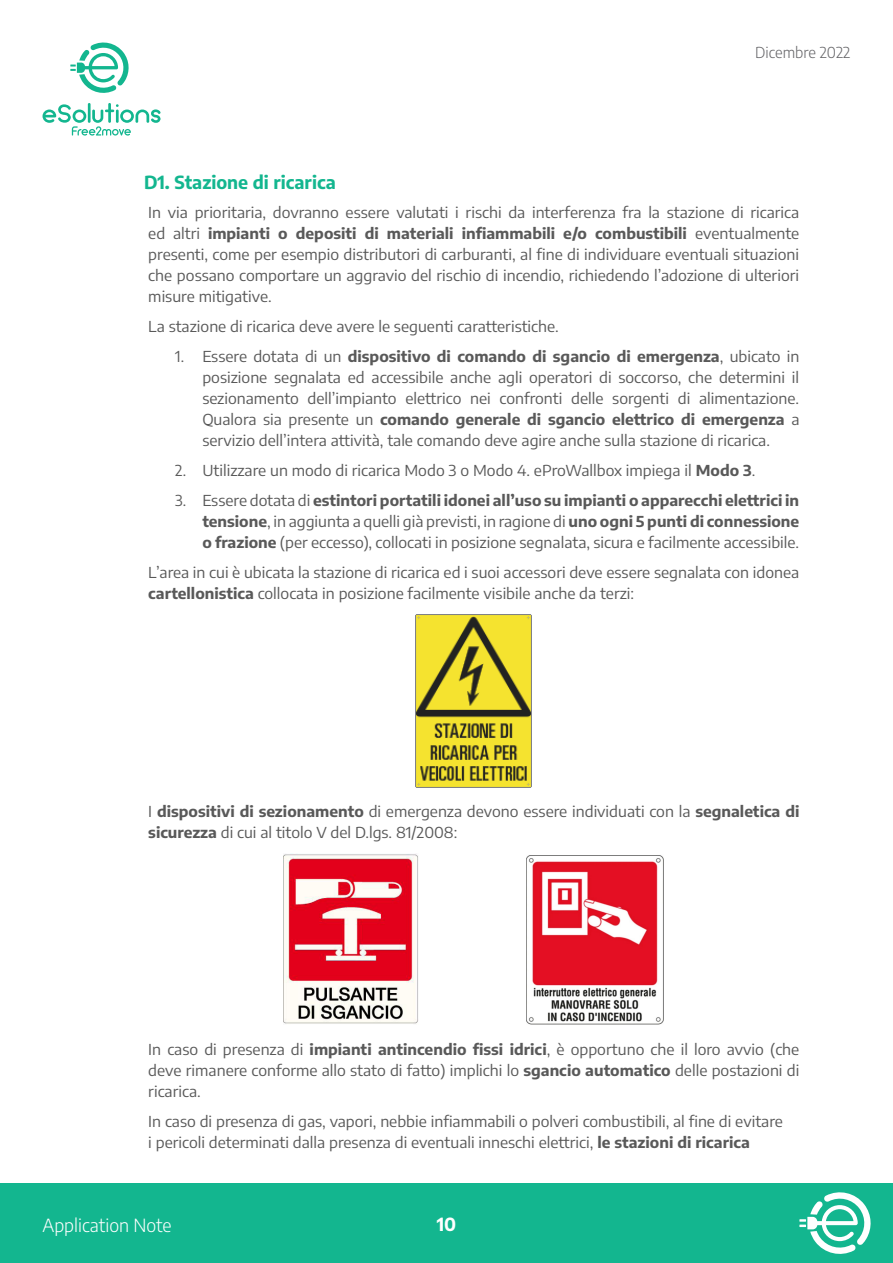
<style>
.page{position:relative;width:893px;height:1263px;background:#fff}
.page>*{position:absolute;margin:0;border:0;box-sizing:border-box;transform-origin:0 0}
.TITOLETTO{font:700 18px "Encode Sans";color:#13b68f}
.t1{font:300 18px "Encode Sans";color:#fff}
.t2{font:700 18px "Encode Sans";color:#fff}
.Body_1{font:15px/21px "Encode Sans";color:#595959;scale:1.05 1}
.Body_1-2{font:15px/21px "Encode Sans";color:#595959;text-align:justify}
.t3{font:300 15px "Encode Sans";color:#636366}
.s1{font-weight:700}
</style>
<div class="page">
<div style="left:0;top:1183px;width:893px;height:80px;background:#13b68f"></div>
<svg style="left:70px;top:42px;width:59px;height:51px"></svg>
<svg style="left:43px;top:103px;width:118px;height:33px"></svg>
<svg style="left:799px;top:1192px;width:72px;height:62px"></svg>
<img style="left:416px;top:614px;width:116px;height:173px">
<img style="left:284px;top:853px;width:135px;height:171px">
<img style="left:527px;top:855px;width:137px;height:170px">
<p class="t3" style="left:755px;top:42px;width:97px">Dicembre 2022</p>
<p class="TITOLETTO" style="left:144px;top:170px;width:193px">D1. Stazione di ricarica</p>
<p class="Body_1" style="left:148px;top:201px;width:622px;text-align:justify">In via prioritaria, dovranno essere valutati i rischi da interferenza fra la stazione di ricarica ed altri <span class="s1">impianti o depositi di materiali infiammabili e/o combustibili</span> eventualmente presenti, come per esempio distributori di carburanti, al fine di individuare eventuali situazioni che possano comportare un aggravio del rischio di incendio, richiedendo l’adozione di ulteriori misure mitigative.</p>
<p class="Body_1" style="left:148px;top:315px;width:392px">La stazione di ricarica deve avere le seguenti caratteristiche.</p>
<p class="Body_1-2" style="left:202px;top:345px;width:599px;text-indent:-27px">1. Essere dotata di un <span class="s1">dispositivo di comando di sgancio di emergenza</span>, ubicato in posizione segnalata ed accessibile anche agli operatori di soccorso, che determini il sezionamento dell’impianto elettrico nei confronti delle sorgenti di alimentazione.<br>Qualora sia presente un <span class="s1">comando generale di sgancio elettrico di emergenza</span> a servizio dell’intera attività, tale comando deve agire anche sulla stazione di ricarica.</p>
<p class="Body_1-2" style="left:175px;top:459px;width:582px">2. Utilizzare un modo di ricarica Modo 3 o Modo 4. eProWallbox impiega il <span class="s1">Modo 3</span>.</p>
<p class="Body_1-2" style="left:202px;top:489px;width:598px;text-indent:-27px">3. Essere dotata di <span class="s1">estintori portatili idonei all’uso su impianti o apparecchi elettrici in tensione</span>, in aggiunta a quelli già previsti, in ragione di <span class="s1">uno ogni 5 punti di connessione o frazione</span> (per eccesso), collocati in posizione segnalata, sicura e facilmente accessibile.</p>
<p class="Body_1" style="left:148px;top:561px;width:621px">L’area in cui è ubicata la stazione di ricarica ed i suoi accessori deve essere segnalata con idonea <span class="s1">cartellonistica</span> collocata in posizione facilmente visibile anche da terzi:</p>
<p class="Body_1" style="left:148px;top:800px;width:622px">I <span class="s1">dispositivi di sezionamento</span> di emergenza devono essere individuati con la <span class="s1">segnaletica di sicurezza</span> di cui al titolo V del D.lgs. 81/2008:</p>
<p class="Body_1" style="left:148px;top:1038px;width:621px;text-align:justify">In caso di presenza di <span class="s1">impianti antincendio fissi idrici</span>, è opportuno che il loro avvio (che deve rimanere conforme allo stato di fatto) implichi lo <span class="s1">sgancio automatico</span> delle postazioni di ricarica.</p>
<p class="Body_1" style="left:148px;top:1110px;width:606px">In caso di presenza di gas, vapori, nebbie infiammabili o polveri combustibili, al fine di evitare i pericoli determinati dalla presenza di eventuali inneschi elettrici, <span class="s1">le stazioni di ricarica</span></p>
<p class="t1" style="left:43px;top:1213px;width:131px">Application Note</p>
<p class="t2" style="left:437px;top:1212px;width:21px">10</p>
</div>
